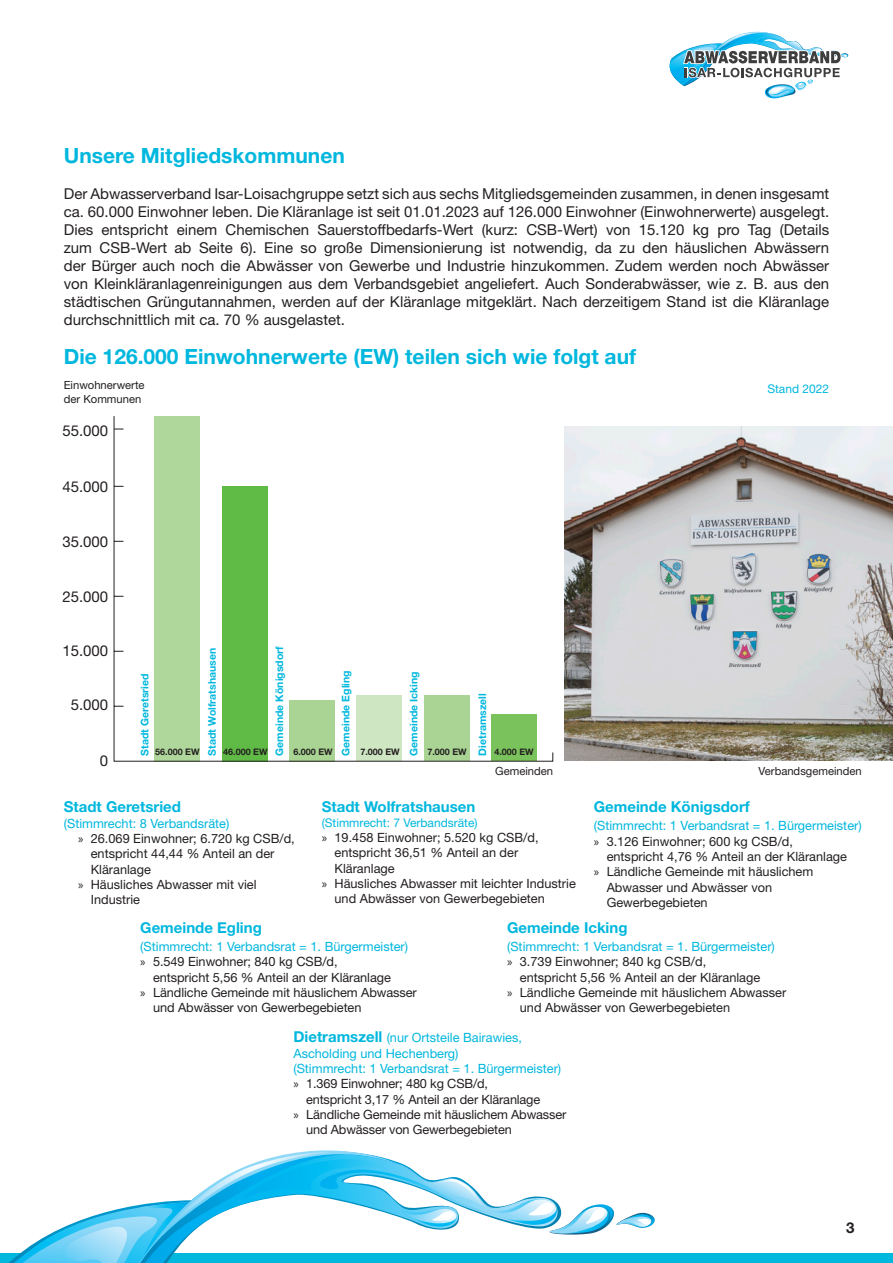
<style>
.page{position:relative;width:893px;height:1263px;background:#fff}
.page>*{position:absolute;margin:0;border:0;box-sizing:border-box;transform-origin:0 0}
.t1{font:700 21px "Helvetica Neue LT Std";color:#00b7de}
.t2{font:15px/18px "Helvetica Neue LT Std";color:#231f20;text-align:justify}
.t3{font:700 15px "Helvetica Neue LT Std";color:#00b7de}
.t4{font:700 15px "Helvetica Neue LT Std";color:#231f20}
.t5{font:12.75px/15.3px "Helvetica Neue LT Std";color:#231f20}
.t6{font:12.75px/15.3px "Helvetica Neue LT Std";color:#00b7de}
.t7{font:12px "Helvetica Neue LT Std";color:#00b7de}
.t8{font:11.25px "Helvetica Neue LT Std";color:#231f20}
.t9{font:700 10.5px "Helvetica Neue LT Std";color:#00b7de}
.t10{font:700 9px "Helvetica Neue LT Std";color:#231f20}
.s1{font-family:"Myriad Pro"}
.s2{font-weight:700;font-size:15px}
</style>
<div class="page">
<img style="left:564px;top:426px;width:329px;height:335px">
<div style="left:0;top:1253px;width:893px;height:10px;background:#00b7de"></div>
<svg style="left:670px;top:31px;width:178px;height:68px"></svg>
<svg style="left:9px;top:1150px;width:646px;height:113px"></svg>
<svg style="left:113px;top:416px;width:441px;height:346px"></svg>
<p class="t1" style="left:64px;top:142px;width:283px">Unsere Mitgliedskommunen</p>
<p class="t2" style="left:64px;top:184px;width:767px">Der Abwasserverband Isar-Loisachgruppe setzt sich aus sechs Mitgliedsgemeinden zusammen, in denen insgesamt ca. 60.000 Einwohner leben. Die Kläranlage ist seit 01.01.2023 auf 126.000 Einwohner (Einwohnerwerte) ausgelegt.<br>Dies entspricht einem Chemischen Sauerstoffbedarfs-Wert (kurz: CSB-Wert) von 15.120 kg pro Tag (Details zum CSB-Wert ab Seite 6). Eine so große Dimensionierung ist notwendig, da zu den häuslichen Abwässern der Bürger auch noch die Abwässer von Gewerbe und Industrie hinzukommen. Zudem werden noch Abwässer von Kleinkläranlagenreinigungen aus dem Verbandsgebiet angeliefert. Auch Sonderabwässer, wie z. B. aus den städtischen Grüngutannahmen, werden auf der Kläranlage mitgeklärt. Nach derzeitigem Stand ist die Kläranlage durchschnittlich mit ca. 70 % ausgelastet.</p>
<p class="t1" style="left:64px;top:344px;width:574px">Die 126.000 Einwohnerwerte (EW) teilen sich wie folgt auf</p>
<p class="t8" style="left:64px;top:378px;width:82px">Einwohnerwerte</p>
<p class="t8" style="left:64px;top:392px;width:79px">der Kommunen</p>
<p class="t2" style="left:62px;top:421px;width:47px">55.000</p>
<p class="t2" style="left:62px;top:477px;width:47px">45.000</p>
<p class="t2" style="left:62px;top:532px;width:47px">35.000</p>
<p class="t2" style="left:62px;top:588px;width:47px">25.000</p>
<p class="t2" style="left:62px;top:641px;width:47px">15.000</p>
<p class="t2" style="left:71px;top:696px;width:39px">5.000</p>
<p class="t2" style="left:100px;top:751px;width:10px">0</p>
<p class="t9" style="left:138px;top:755px;width:84px;rotate:-90deg">Stadt Geretsried</p>
<p class="t10" style="left:155px;top:746px;width:46px">56.000 EW</p>
<p class="t9" style="left:273px;top:755px;width:111px;rotate:-90deg">Gemeinde Königsdorf</p>
<p class="t9" style="left:206px;top:755px;width:109px;rotate:-90deg">Stadt Wolfratshausen</p>
<p class="t10" style="left:223px;top:746px;width:46px">46.000 EW</p>
<p class="t10" style="left:293px;top:746px;width:41px">6.000 EW</p>
<p class="t9" style="left:339px;top:755px;width:87px;rotate:-90deg">Gemeinde Egling</p>
<p class="t10" style="left:360px;top:746px;width:41px">7.000 EW</p>
<p class="t9" style="left:407px;top:755px;width:86px;rotate:-90deg">Gemeinde Icking</p>
<p class="t10" style="left:427px;top:746px;width:41px">7.000 EW</p>
<p class="t9" style="left:476px;top:755px;width:64px;rotate:-90deg">Dietramszell</p>
<p class="t10" style="left:494px;top:746px;width:41px">4.000 EW</p>
<p class="t8" style="left:495px;top:764px;width:59px">Gemeinden</p>
<p class="t7" style="left:767px;top:381px;width:63px">Stand 2022</p>
<p class="t8" style="left:759px;top:764px;width:105px">Verbandsgemeinden</p>
<p class="t3" style="left:64px;top:798px;width:119px">Stadt Geretsried</p>
<p class="t6" style="left:64px;top:815px;width:167px">(Stimmrecht: 8 Verbandsräte)</p>
<p class="t5" style="left:91px;top:831px;width:206px;text-indent:-13px"><span class="s1">»</span> 26.069 Einwohner; 6.720 kg CSB/d, entspricht 44,44 % Anteil an der<br>Kläranlage</p>
<p class="t5" style="left:91px;top:877px;width:167px;text-indent:-13px"><span class="s1">»</span> Häusliches Abwasser mit viel<br>Industrie</p>
<p class="t3" style="left:322px;top:798px;width:155px">Stadt Wolfratshausen</p>
<p class="t7" style="left:322px;top:815px;width:157px">(Stimmrecht: 7 Verbandsräte)</p>
<p class="t5" style="left:334px;top:830px;width:206px;text-indent:-13px"><span class="s1">»</span> 19.458 Einwohner; 5.520 kg CSB/d, entspricht 36,51 % Anteil an der<br>Kläranlage</p>
<p class="t5" style="left:334px;top:876px;width:243px;text-indent:-13px"><span class="s1">»</span> Häusliches Abwasser mit leichter Industrie und Abwässer von Gewerbegebieten</p>
<p class="t3" style="left:594px;top:798px;width:158px">Gemeinde Königsdorf</p>
<p class="t6" style="left:594px;top:818px;width:269px">(Stimmrecht: 1 Verbandsrat = 1. Bürgermeister)</p>
<p class="t5" style="left:607px;top:833px;width:242px;text-indent:-13px"><span class="s1">»</span> 3.126 Einwohner; 600 kg CSB/d, entspricht 4,76 % Anteil an der Kläranlage</p>
<p class="t5" style="left:607px;top:864px;width:208px;text-indent:-13px"><span class="s1">»</span> Ländliche Gemeinde mit häuslichem<br>Abwasser und Abwässer von<br>Gewerbegebieten</p>
<p class="t3" style="left:507px;top:918px;width:122px">Gemeinde Icking</p>
<p class="t6" style="left:507px;top:939px;width:269px">(Stimmrecht: 1 Verbandsrat = 1. Bürgermeister)</p>
<p class="t5" style="left:520px;top:954px;width:242px;text-indent:-13px"><span class="s1">»</span> 3.739 Einwohner; 840 kg CSB/d, entspricht 5,56 % Anteil an der Kläranlage</p>
<p class="t5" style="left:520px;top:984px;width:268px;text-indent:-13px"><span class="s1">»</span> Ländliche Gemeinde mit häuslichem Abwasser und Abwässer von Gewerbegebieten</p>
<p class="t3" style="left:140px;top:918px;width:123px">Gemeinde Egling</p>
<p class="t6" style="left:140px;top:939px;width:269px">(Stimmrecht: 1 Verbandsrat = 1. Bürgermeister)</p>
<p class="t5" style="left:153px;top:954px;width:239px;text-indent:-13px"><span class="s1">»</span> 5.549 Einwohner; 840 kg CSB/d, entspricht 5,56 % Anteil an der Kläranlage</p>
<p class="t5" style="left:153px;top:984px;width:265px;text-indent:-13px"><span class="s1">»</span> Ländliche Gemeinde mit häuslichem Abwasser und Abwässer von Gewerbegebieten</p>
<p class="t6" style="left:293px;top:1030px;width:230px"><span class="s2">Dietramszell</span> (nur Ortsteile Bairawies,<br>Ascholding und Hechenberg)</p>
<p class="t6" style="left:293px;top:1060px;width:269px">(Stimmrecht: 1 Verbandsrat = 1. Bürgermeister)</p>
<p class="t5" style="left:306px;top:1076px;width:236px;text-indent:-13px"><span class="s1">»</span> 1.369 Einwohner; 480 kg CSB/d, entspricht 3,17 % Anteil an der Kläranlage</p>
<p class="t5" style="left:306px;top:1106px;width:262px;text-indent:-13px"><span class="s1">»</span> Ländliche Gemeinde mit häuslichem Abwasser und Abwässer von Gewerbegebieten</p>
<p class="t4" style="left:846px;top:1219px;width:10px">3</p>
</div>
